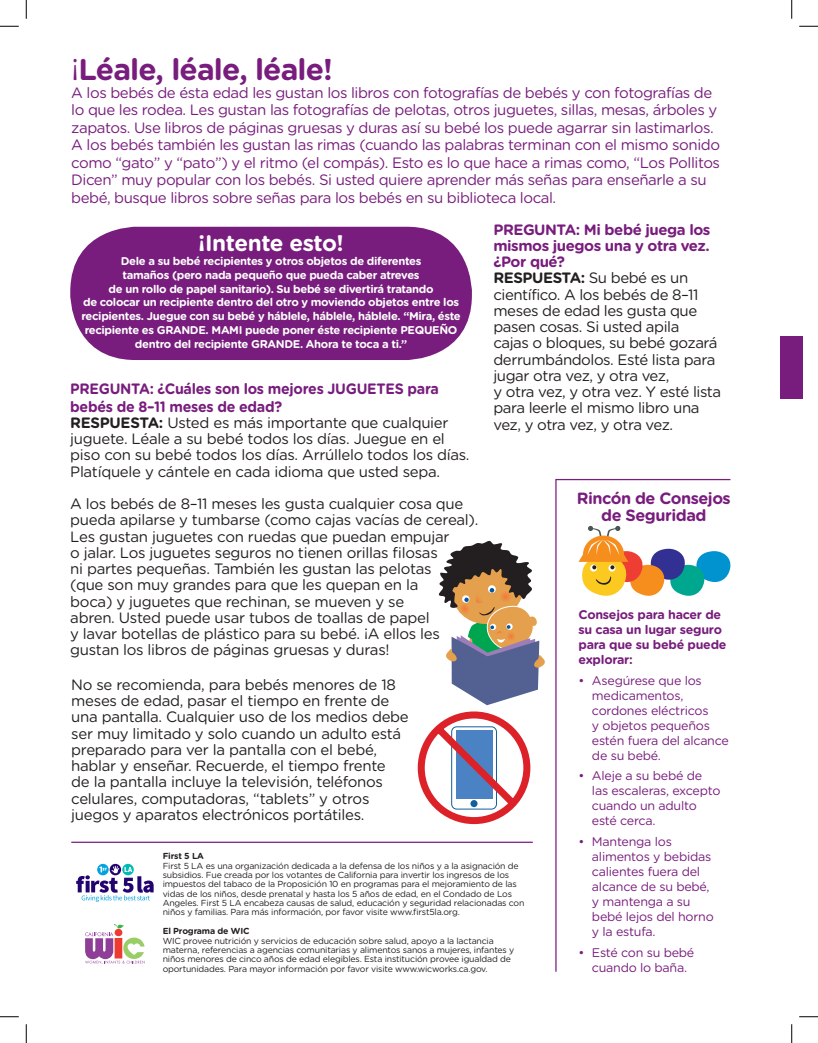
<style>
.page{position:relative;width:818px;height:1043px;background:#fff}
.page>*{position:absolute;margin:0;border:0;box-sizing:border-box;transform-origin:0 0}
.t1{font:700 30px "Gotham Rounded";letter-spacing:-.03em;color:#781d7d}
.t2{font:700 22.5px "Gotham Rounded";letter-spacing:-.02em;color:#fff}
.t3{font:700 16.25px/16.2px "Gotham Rounded";letter-spacing:-.03em;color:#781d7d;text-align:center}
.t4{font:15px/16.2px "Gotham Rounded";letter-spacing:-.02em;color:#231f20}
.t5{font:15px/17.5px "Gotham Rounded";letter-spacing:-.03em;color:#781d7d}
.t6{font:700 15px/17.5px "Gotham Rounded";letter-spacing:-.02em;color:#781d7d;scale:.95 1}
.t7{font:700 15px/16.2px "Gotham Rounded";letter-spacing:-.02em;color:#781d7d}
.t8{font:12.5px/15px "Gotham Rounded";letter-spacing:-.02em;color:#781d7d}
.t9{font:700 12.5px/15px "Gotham Rounded";letter-spacing:-.02em;color:#781d7d}
.t10{font:700 11.25px/13.8px "Gotham Rounded";letter-spacing:-.03em;color:#fff;text-align:center}
.t11{font:8.75px/9.4px "Gotham Rounded";letter-spacing:-.02em;color:#231f20}
.t12{font:700 8.75px "Gotham Rounded";letter-spacing:-.02em;color:#231f20}
.s1{font-weight:400}
.s2{font-weight:700}
</style>
<div class="page">
<hr style="left:71px;top:841px;width:461px;height:1px;background:#781d7d">
<div style="left:70px;top:227px;width:402px;height:133px;background:#781d7d;border-radius:65px"></div>
<svg style="left:578px;top:526px;width:152px;height:70px"></svg>
<hr style="left:556px;top:479px;width:174px;height:1px;background:#781d7d">
<hr style="left:555px;top:479px;width:1px;height:492px;background:#781d7d">
<svg style="left:76px;top:865px;width:78px;height:37px"></svg>
<svg style="left:85px;top:924px;width:60px;height:40px"></svg>
<svg style="left:439px;top:541px;width:106px;height:164px"></svg>
<div style="left:780px;top:337px;width:22px;height:62px;background:#781d7d"></div>
<svg style="left:417px;top:711px;width:113px;height:113px"></svg>
<svg style="left:0;top:25px;width:19px;height:2px"></svg>
<svg style="left:799px;top:25px;width:19px;height:2px"></svg>
<svg style="left:0;top:1016px;width:19px;height:1px"></svg>
<svg style="left:799px;top:1016px;width:19px;height:1px"></svg>
<svg style="left:25px;top:0;width:2px;height:19px"></svg>
<svg style="left:25px;top:1024px;width:2px;height:18px"></svg>
<svg style="left:791px;top:0;width:1px;height:19px"></svg>
<svg style="left:791px;top:1024px;width:1px;height:18px"></svg>
<p class="t1" style="left:71px;top:48px;width:263px"><span class="s1">¡</span>Léale, léale, léale!</p>
<p class="t5" style="left:71px;top:83px;width:650px">A los bebés de ésta edad les gustan los libros con fotografías de bebés y con fotografías de lo que les rodea. Les gustan las fotografías de pelotas, otros juguetes, sillas, mesas, árboles y zapatos. Use libros de páginas gruesas y duras así su bebé los puede agarrar sin lastimarlos.<br>A los bebés también les gustan las rimas (cuando las palabras terminan con el mismo sonido como “gato” y “pato”) y el ritmo (el compás). Esto es lo que hace a rimas como, “Los Pollitos Dicen” muy popular con los bebés. Si usted quiere aprender más señas para enseñarle a su bebé, busque libros sobre señas para los bebés en su biblioteca local.</p>
<p class="t7" style="left:493px;top:220px;width:218px">PREGUNTA: Mi bebé juega los mismos juegos una y otra vez.</p>
<p class="t7" style="left:493px;top:253px;width:73px">¿Por qué?</p>
<p class="t4" style="left:493px;top:269px;width:226px"><span class="s2">RESPUESTA:</span> Su bebé es un científico. A los bebés de 8–11 meses de edad les gusta que pasen cosas. Si usted apila cajas o bloques, su bebé gozará derrumbándolos. Esté lista para jugar otra vez, y otra vez,</p>
<p class="t4" style="left:493px;top:383px;width:229px">y otra vez, y otra vez. Y esté lista para leerle el mismo libro una vez, y otra vez, y otra vez.</p>
<p class="t2" style="left:198px;top:227px;width:147px">¡Intente esto!</p>
<p class="t10" style="left:121px;top:254px;width:302px">Dele a su bebé recipientes y otros objetos de diferentes</p>
<p class="t10" style="left:123px;top:267px;width:298px">tamaños (pero nada pequeño que pueda caber atreves</p>
<p class="t10" style="left:108px;top:281px;width:327px">de un rollo de papel sanitario). Su bebé se divertirá tratando</p>
<p class="t10" style="left:81px;top:295px;width:381px">de colocar un recipiente dentro del otro y moviendo objetos entre los recipientes. Juegue con su bebé y háblele, háblele, háblele. “Mira, éste recipiente es GRANDE. MAMI puede poner éste recipiente PEQUEÑO dentro del recipiente GRANDE. Ahora te toca a ti.”</p>
<p class="t6" style="left:70px;top:379px;width:389px">PREGUNTA: ¿Cuáles son los mejores JUGUETES para bebés de 8–11 meses de edad?</p>
<p class="t4" style="left:70px;top:413px;width:401px"><span class="s2">RESPUESTA:</span> Usted es más importante que cualquier juguete. Léale a su bebé todos los días. Juegue en el piso con su bebé todos los días. Arrúllelo todos los días.<br>Platíquele y cántele en cada idioma que usted sepa.</p>
<p class="t4" style="left:70px;top:495px;width:409px">A los bebés de 8–11 meses les gusta cualquier cosa que pueda apilarse y tumbarse (como cajas vacías de cereal).<br>Les gustan juguetes con ruedas que puedan empujar</p>
<p class="t4" style="left:70px;top:543px;width:369px">o jalar. Los juguetes seguros no tienen orillas filosas</p>
<p class="t4" style="left:70px;top:560px;width:363px">ni partes pequeñas. También les gustan las pelotas</p>
<p class="t4" style="left:70px;top:576px;width:349px">(que son muy grandes para que les quepan en la</p>
<p class="t4" style="left:70px;top:592px;width:335px">boca) y juguetes que rechinan, se mueven y se</p>
<p class="t4" style="left:70px;top:608px;width:361px">abren. Usted puede usar tubos de toallas de papel</p>
<p class="t4" style="left:70px;top:625px;width:371px">y lavar botellas de plástico para su bebé. ¡A ellos les gustan los libros de páginas gruesas y duras!</p>
<p class="t4" style="left:71px;top:675px;width:339px">No se recomienda, para bebés menores de 18 meses de edad, pasar el tiempo en frente de una pantalla. Cualquier uso de los medios debe ser muy limitado y solo cuando un adulto está preparado para ver la pantalla con el bebé, hablar y enseñar. Recuerde, el tiempo frente<br>de la pantalla incluye la televisión, teléfonos celulares, computadoras, “tablets” y otros juegos y aparatos electrónicos portátiles.</p>
<p class="t3" style="left:577px;top:490px;width:155px">Rincón de Consejos de Seguridad</p>
<p class="t9" style="left:578px;top:606px;width:150px">Consejos para hacer de su casa un lugar seguro para que su bebé puede explorar:</p>
<p class="t8" style="left:592px;top:672px;width:138px;text-indent:-13px">• Asegúrese que los medicamentos, cordones eléctricos<br>y objetos pequeños estén fuera del alcance de su bebé.</p>
<p class="t8" style="left:592px;top:768px;width:130px;text-indent:-13px">• Aleje a su bebé de las escaleras, excepto cuando un adulto esté cerca.</p>
<p class="t8" style="left:592px;top:833px;width:123px;text-indent:-13px">• Mantenga los alimentos y bebidas calientes fuera del alcance de su bebé, y mantenga a su bebé lejos del horno y la estufa.</p>
<p class="t8" style="left:578px;top:944px;width:117px;text-align:center">• Esté con su bebé cuando lo baña.</p>
<p class="t12" style="left:163px;top:849px;width:43px">First 5 LA</p>
<p class="t11" style="left:163px;top:860px;width:363px">First 5 LA es una organización dedicada a la defensa de los niños y a la asignación de subsidios. Fue creada por los votantes de California para invertir los ingresos de los impuestos del tabaco de la Proposición 10 en programas para el mejoramiento de las vidas de los niños, desde prenatal y hasta los 5 años de edad, en el Condado de Los Angeles. First 5 LA encabeza causas de salud, educación y seguridad relacionadas con niños y familias. Para más información, por favor visite www.first5la.org.</p>
<p class="t12" style="left:163px;top:924px;width:88px">El Programa de WIC</p>
<p class="t11" style="left:163px;top:935px;width:353px">WIC provee nutrición y servicios de educación sobre salud, apoyo a la lactancia materna, referencias a agencias comunitarias y alimentos sanos a mujeres, infantes y niños menores de cinco años de edad elegibles. Esta institución provee igualdad de oportunidades. Para mayor información por favor visite www.wicworks.ca.gov.</p>
</div>
